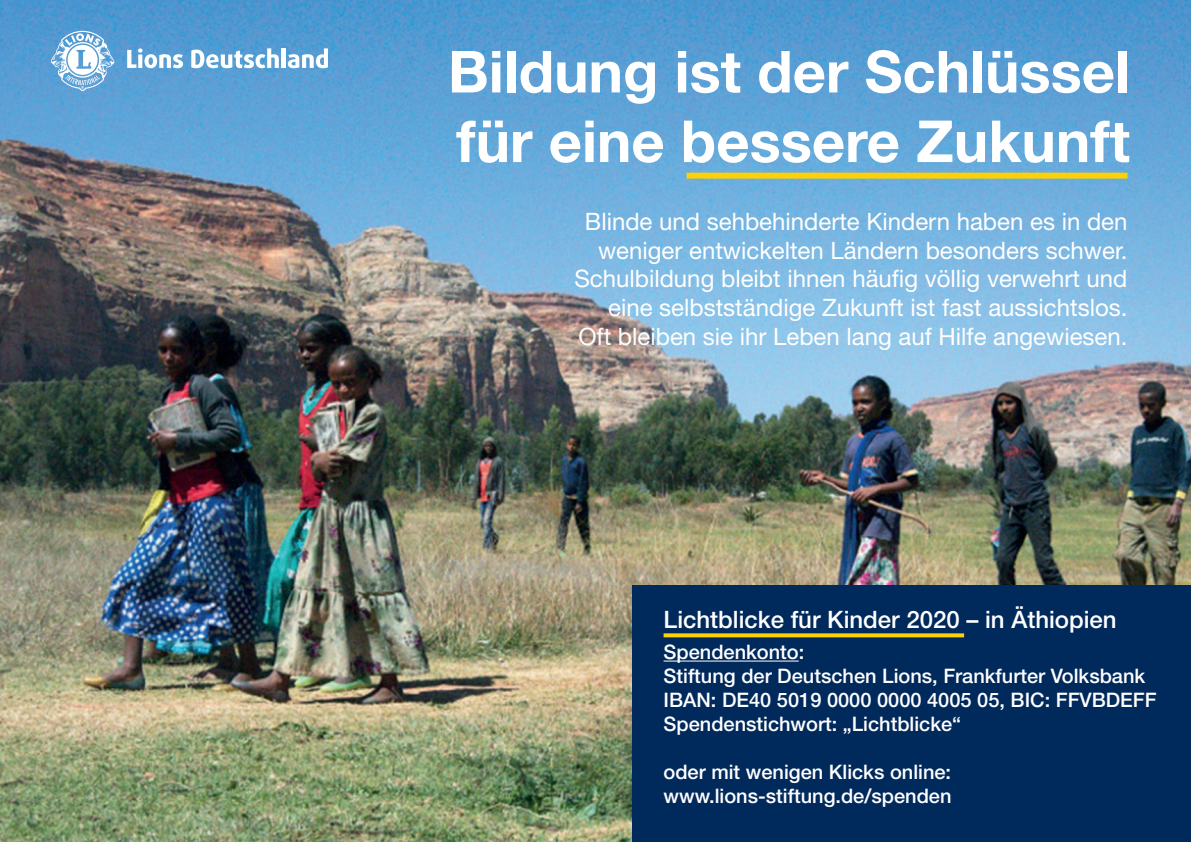
<style>
.page{position:relative;width:1191px;height:842px;background:#fff}
.page>*{position:absolute;margin:0;border:0;box-sizing:border-box;transform-origin:0 0}
.t1{font:700 58px/69.6px "Helvetica Neue LT Pro";color:#fff}
.t2{font:24px/28.8px "Helvetica Neue LT Pro";color:#fff;text-align:right}
.t3{font:500 24px "Helvetica Neue LT Pro";color:#fff}
.t4{font:500 20px "Helvetica Neue LT Pro";color:#fff}
</style>
<div class="page">
<img style="left:0;top:0;width:1191px;height:842px">
<div style="left:686px;top:173px;width:441px;height:6px;background:#fed006"></div>
<div style="left:632px;top:585px;width:559px;height:257px;background:#00295c"></div>
<svg style="left:127px;top:48px;width:56px;height:20px"></svg>
<svg style="left:191px;top:48px;width:88px;height:20px"></svg>
<div style="left:281px;top:48px;width:5px;height:20px;background:#fff"></div>
<svg style="left:288px;top:48px;width:40px;height:20px"></svg>
<svg style="left:51px;top:31px;width:63px;height:60px"></svg>
<hr style="left:663px;top:660px;width:136px;height:1px;background:#fff">
<svg style="left:663px;top:633px;width:301px;height:4px"></svg>
<p class="t1" style="left:448px;top:36px;width:683px">Bildung ist der Schlüssel für eine bessere Zukunft</p>
<p class="t2" style="left:574px;top:206px;width:554px">Blinde und sehbehinderte Kindern haben es in den weniger entwickelten Ländern besonders schwer.<br>Schulbildung bleibt ihnen häufig völlig verwehrt und eine selbstständige Zukunft ist fast aussichtslos.</p>
<p class="t2" style="left:578px;top:321px;width:550px">Oft bleiben sie ihr Leben lang auf Hilfe angewiesen.</p>
<p class="t3" style="left:663px;top:605px;width:455px">Lichtblicke für Kinder 2020 – in Äthiopien</p>
<p class="t4" style="left:663px;top:640px;width:142px">Spendenkonto:</p>
<p class="t4" style="left:663px;top:664px;width:483px">Stiftung der Deutschen Lions, Frankfurter Volksbank</p>
<p class="t4" style="left:663px;top:688px;width:494px">IBAN: DE40 5019 0000 0000 4005 05, BIC: FFVBDEFF</p>
<p class="t4" style="left:663px;top:712px;width:299px">Spendenstichwort: „Lichtblicke“</p>
<p class="t4" style="left:663px;top:760px;width:289px">oder mit wenigen Klicks online:</p>
<p class="t4" style="left:663px;top:784px;width:289px">www.lions-stiftung.de/spenden</p>
</div>
